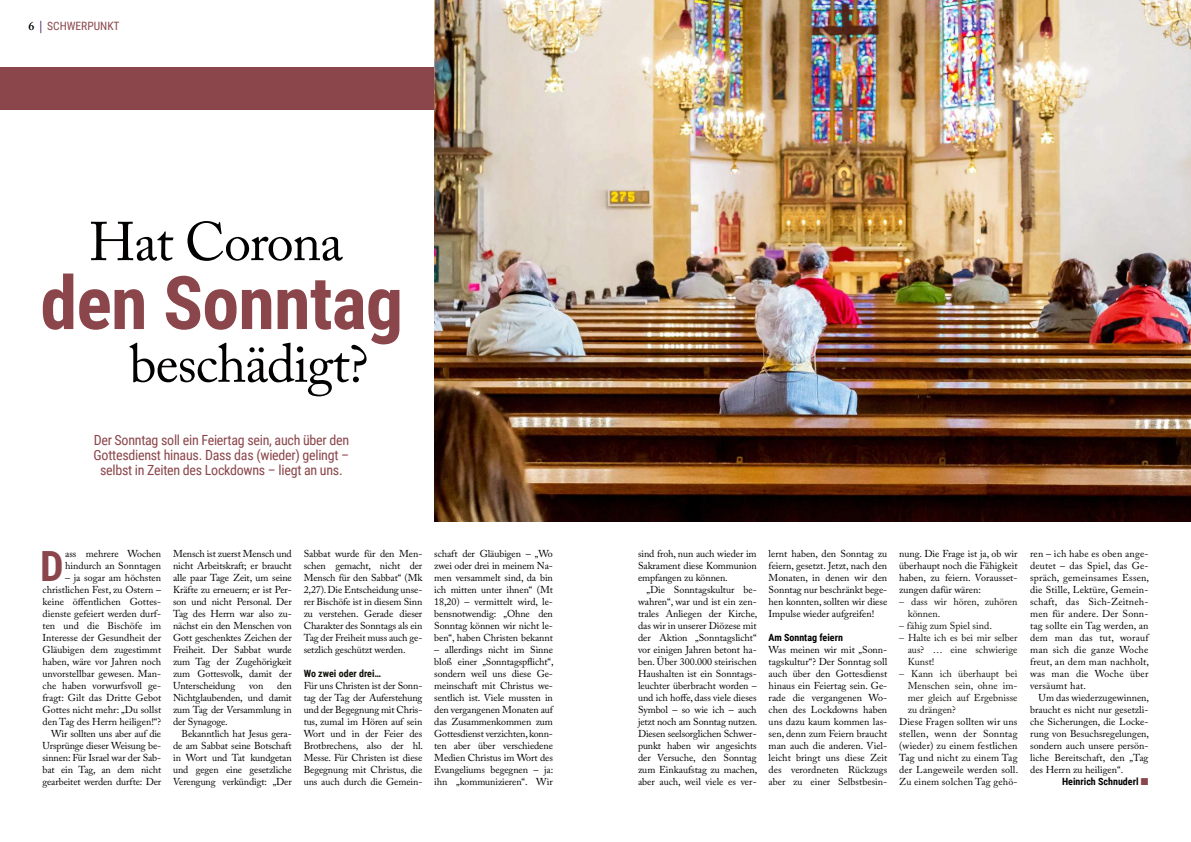
<style>
.page{position:relative;width:1191px;height:842px;background:#fff}
.page>*{position:absolute;margin:0;border:0;box-sizing:border-box;transform-origin:0 0}
.t1{font:700 74px "Roboto Condensed";letter-spacing:-.01em;color:#8b464b}
.t2{font:54px "Adobe Caslon Pro";letter-spacing:-.02em;color:#020100}
.t3{font:700 41.6px "Roboto Condensed";color:#8b464b}
.t4{font:14px/15px "Roboto Condensed";letter-spacing:-.02em;color:#8b464b;text-align:center}
.t5{font:11.5px "Roboto Condensed";color:#8b464b}
.t6{font:10px/12px "Adobe Caslon Pro";letter-spacing:-.005em;color:#020100;text-align:justify}
.t7{font:10px/12px "Adobe Caslon Pro";color:#12120c;text-align:justify}
.t8{font:700 10px "Roboto Condensed";color:#020100}
.t9{font:700 10px "Roboto Condensed";color:#12120c}
.s1{font-family:"Adobe Caslon Pro";font-weight:600;font-size:12px;color:#020100}
.s2{font-family:"Adobe Caslon Pro";font-weight:600;font-size:12px;color:#460d58}
.s3{font-family:"Times"}
.s4{color:#8b464b}
</style>
<div class="page">
<div style="left:0;top:67px;width:1191px;height:43px;background:#8b464b"></div>
<img style="left:434px;top:0;width:757px;height:521px">
<p class="t5" style="left:28px;top:21px;width:93px"><span class="s1">6</span> <span class="s2">|</span> SCHWERPUNKT</p>
<h2 class="t2" style="left:89px;top:220px;width:255px">Hat Corona</h2>
<h1 class="t1" style="left:40px;top:274px;width:364px">den Sonntag</h1>
<h2 class="t2" style="left:129px;top:342px;width:240px">beschädigt?</h2>
<h3 class="t4" style="left:94px;top:434px;width:257px">Der Sonntag soll ein Feiertag sein, auch über den<br>Gottesdienst hinaus. Dass das (wieder) gelingt – selbst in Zeiten des Lockdowns – liegt an uns.</h3>
<h3 class="t3" style="left:40px;top:550px;width:25px">D</h3>
<p class="t6" style="left:65px;top:549px;width:98px">ass mehrere Wochen hindurch an Sonntagen</p>
<p class="t6" style="left:43px;top:573px;width:120px;text-align:right">– ja sogar am höchsten christlichen Fest, zu Ostern – keine öffentlichen Gottes‐ dienste gefeiert werden durf‐ ten und die Bischöfe im<br>Interesse der Gesundheit der<br>Gläubigen dem zugestimmt haben, wäre vor Jahren noch unvorstellbar gewesen. Man‐ che haben vorwurfsvoll ge‐ fragt: Gilt das Dritte Gebot<br>Gottes nicht mehr: „Du sollst den Tag des Herrn heiligen!“?<br>Wir sollten uns aber auf die<br>Ursprünge dieser Weisung be‐ sinnen: Für Israel war der Sab‐ bat ein Tag, an dem nicht gearbeitet werden durfte: Der</p>
<p class="t6" style="left:173px;top:549px;width:120px">Mensch ist zuerst Mensch und nicht Arbeitskraft; er braucht alle paar Tage Zeit, um seine Kräfte zu erneuern; er ist Per‐ son und nicht Personal. Der Tag des Herrn war also zu‐ nächst ein den Menschen von Gott geschenktes Zeichen der Freiheit. Der Sabbat wurde zum Tag der Zugehörigkeit zum Gottesvolk, damit der Unterscheidung</p>
<p class="t6" style="left:173px;top:681px;width:120px;text-indent:104px">den Nichtglaubenden, und damit zum Tag der Versammlung in der Synagoge.</p>
<p class="t6" style="left:173px;top:729px;width:120px;text-indent:9px">Bekanntlich hat Jesus gera‐ de am Sabbat seine Botschaft in Wort und Tat kundgetan und gegen eine gesetzliche Verengung verkündigt: „Der</p>
<p class="t6" style="left:249px;top:681px;width:16px">von</p>
<p class="t6" style="left:304px;top:549px;width:120px">Sabbat wurde für den Men‐ schen gemacht, nicht der Mensch für den Sabbat“ (Mk 2,27).Die Entscheidung unse‐ rer Bischöfe ist in diesem Sinn zu verstehen. Gerade dieser Charakter des Sonntags als ein Tag der Freiheit muss auch ge‐ setzlich geschützt werden.</p>
<p class="t9" style="left:304px;top:670px;width:79px">Wo zwei oder drei…</p>
<p class="t6" style="left:304px;top:681px;width:121px">Für uns Christen ist der Sonn‐ tag der Tag der Auferstehung und der Begegnung mit Chris‐ tus, zumal im Hören auf sein Wort und in der Feier des Brotbrechens, also der hl.<br>Messe. Für Christen ist diese Begegnung mit Christus, die uns auch durch die Gemein‐</p>
<p class="t6" style="left:434px;top:549px;width:120px">schaft der Gläubigen – „Wo zwei oder drei in meinem Na‐ men versammelt sind, da bin ich mitten unter ihnen“ (Mt 18,20) – vermittelt wird, le‐ bensnotwendig: „Ohne den Sonntag können wir nicht le‐ ben“, haben Christen bekannt</p>
<p class="t6" style="left:434px;top:645px;width:121px">– allerdings nicht im Sinne bloß einer „Sonntagspflicht“, sondern weil uns diese Ge‐ meinschaft mit Christus we‐ sentlich ist. Viele mussten in den vergangenen Monaten auf das Zusammenkommen zum Gottesdienst verzichten,konn‐ ten aber über verschiedene Medien Christus im Wort des Evangeliums begegnen – ja: ihn „kommunizieren“. Wir</p>
<p class="t6" style="left:638px;top:549px;width:120px">sind froh, nun auch wieder im Sakrament diese Kommunion empfangen zu können.</p>
<p class="t6" style="left:638px;top:585px;width:121px;text-indent:9px">„Die Sonntagskultur be‐ wahren“, war und ist ein zen‐ trales Anliegen der Kirche, das wir in unserer Diözese mit der Aktion „Sonntagslicht“ vor einigen Jahren betont ha‐ ben. Über 300.000 steirischen Haushalten ist ein Sonntags‐ leuchter überbracht worden – und ich hoffe, dass viele dieses Symbol – so wie ich – auch jetzt noch am Sonntag nutzen.<br>Diesen seelsorglichen Schwer‐ punkt haben wir angesichts der Versuche, den Sonntag zum Einkaufstag zu machen, aber auch, weil viele es ver‐</p>
<p class="t6" style="left:768px;top:549px;width:120px">lernt haben, den Sonntag zu feiern, gesetzt. Jetzt, nach den Monaten, in denen wir den Sonntag nur beschränkt bege‐ hen konnten, sollten wir diese Impulse wieder aufgreifen!</p>
<p class="t8" style="left:768px;top:634px;width:76px">Am Sonntag feiern</p>
<p class="t6" style="left:768px;top:645px;width:120px">Was meinen wir mit „Sonn‐ tagskultur“? Der Sonntag soll auch über den Gottesdienst hinaus ein Feiertag sein. Ge‐ rade die vergangenen Wo‐ chen des Lockdowns haben uns dazu kaum kommen las‐ sen, denn zum Feiern braucht man auch die anderen. Viel‐ leicht bringt uns diese Zeit des verordneten Rückzugs aber zu einer Selbstbesin‐</p>
<p class="t6" style="left:899px;top:549px;width:120px">nung. Die Frage ist ja, ob wir überhaupt noch die Fähigkeit haben, zu feiern. Vorausset‐ zungen dafür wären:</p>
<p class="t7" style="left:907px;top:597px;width:111px;text-indent:-9px"><span class="s3">–</span> dass wir hören, zuhören können.</p>
<p class="t7" style="left:899px;top:621px;width:94px"><span class="s3">–</span> fähig zum Spiel sind.</p>
<p class="t7" style="left:907px;top:633px;width:111px;text-indent:-9px"><span class="s3">–</span> Halte ich es bei mir selber aus? … eine schwierige Kunst!</p>
<p class="t7" style="left:907px;top:669px;width:111px;text-indent:-9px"><span class="s3">–</span> Kann ich überhaupt bei Menschen sein, ohne im‐ mer gleich auf Ergebnisse zu drängen?</p>
<p class="t6" style="left:899px;top:717px;width:120px">Diese Fragen sollten wir uns stellen, wenn der Sonntag (wieder) zu einem festlichen Tag und nicht zu einem Tag der Langeweile werden soll.<br>Zu einem solchen Tag gehö‐</p>
<p class="t6" style="left:1030px;top:549px;width:120px">ren – ich habe es oben ange‐ deutet – das Spiel, das Ge‐ spräch, gemeinsames Essen, die Stille, Lektüre, Gemein‐ schaft, das Sich-Zeitneh‐ men für andere. Der Sonn‐ tag sollte ein Tag werden, an dem man das tut, worauf man sich die ganze Woche freut, an dem man nachholt, was man die Woche über versäumt hat.</p>
<p class="t6" style="left:1030px;top:693px;width:120px;text-indent:8px">Um das wiederzugewinnen, braucht es nicht nur gesetzli‐ che Sicherungen, die Locke‐ rung von Besuchsregelungen, sondern auch unsere persön‐ liche Bereitschaft, den „Tag des Herrn zu heiligen“.</p>
<p class="t8" style="left:1062px;top:778px;width:88px">Heinrich Schnuderl <span class="s4">■</span></p>
</div>
